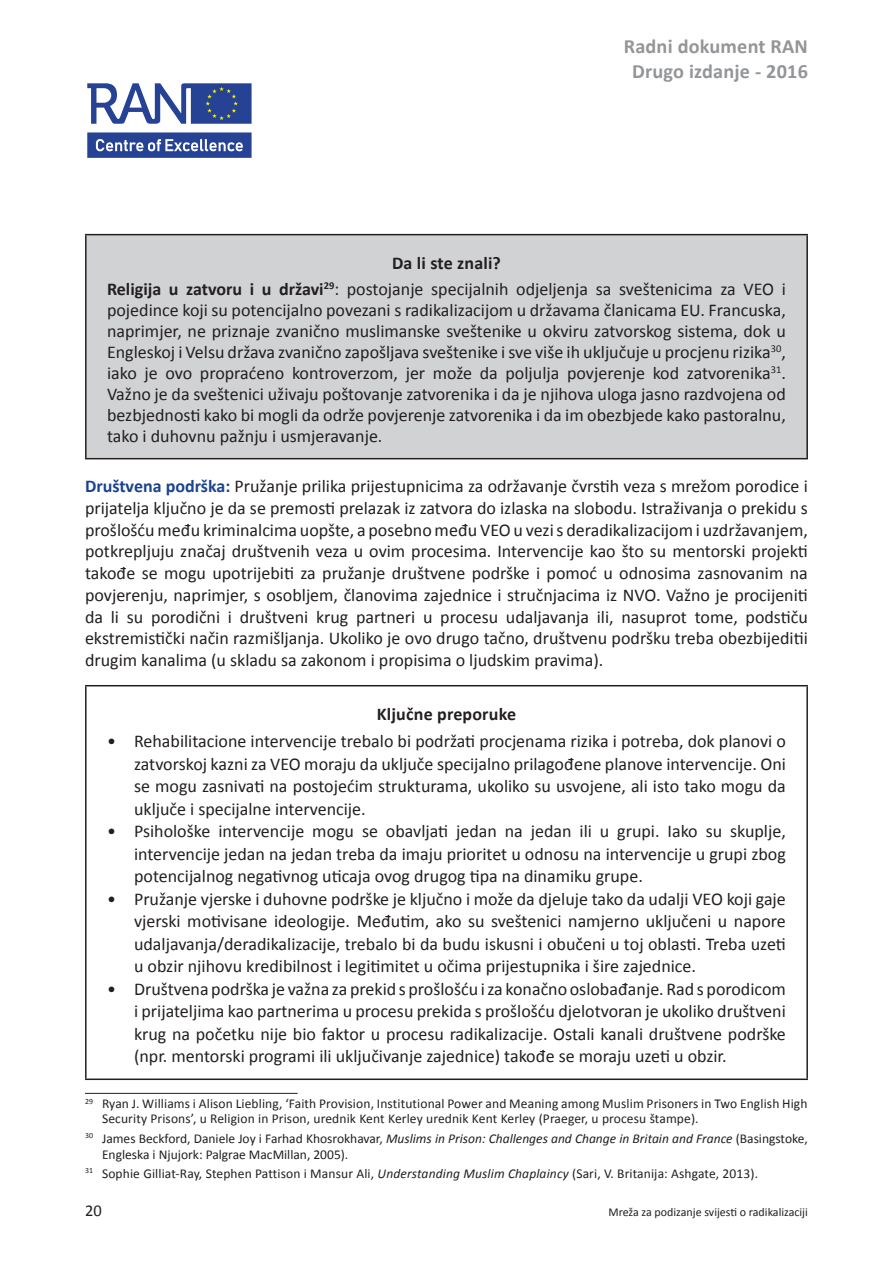
<style>
.page{position:relative;width:893px;height:1263px;background:#fff}
.page>*{position:absolute;margin:0;border:0;box-sizing:border-box;transform-origin:0 0}
.t1{font:700 20.25px/24.8px "Calibri";letter-spacing:.01em;color:#939598;text-align:center}
.t2{font:18px/22.5px "Calibri";color:#231f20;text-align:justify}
.t3{font:700 18px "Calibri";letter-spacing:.01em;color:#231f20}
.t4{font:16.5px "Calibri";color:#231f20}
.t5{font:13.5px/15px "Calibri";letter-spacing:.01em;color:#231f20}
.t6{font:12px "Calibri";color:#231f20}
.s1{font-weight:700}
.s2{font-weight:700;color:#19438f}
.s3{font-style:italic}
</style>
<div class="page">
<svg style="left:87px;top:83px;width:165px;height:41px"></svg>
<svg style="left:87px;top:132px;width:165px;height:26px;background:#4d64a8"></svg>
<div style="left:86px;top:235px;width:721px;height:224px;background:#d1d2d4"></div>
<hr style="left:85px;top:234px;width:723px;height:1px;background:#231f20">
<hr style="left:85px;top:235px;width:2px;height:223px;background:#231f20">
<hr style="left:806px;top:235px;width:2px;height:223px;background:#231f20">
<hr style="left:85px;top:458px;width:723px;height:1px;background:#231f20">
<hr style="left:85px;top:685px;width:723px;height:1px;background:#231f20">
<hr style="left:85px;top:686px;width:2px;height:392px;background:#231f20">
<hr style="left:806px;top:686px;width:2px;height:392px;background:#231f20">
<hr style="left:85px;top:1078px;width:723px;height:2px;background:#231f20">
<hr style="left:85px;top:1093px;width:213px;height:1px;background:#231f20">
<p class="t1" style="left:624px;top:33px;width:186px">Radni dokument RAN<br>Drugo izdanje - 2016</p>
<p class="t2" style="left:107px;top:250px;width:680px;line-height:25.2px;text-align:center"><span class="s1">Da li ste znali?<br>Religija u zatvoru i u državi</span><sup>29</sup>: postojanje specijalnih odjeljenja sa sveštenicima za VEO i</p>
<p class="t2" style="left:107px;top:298px;width:680px;line-height:21px">pojedince koji su potencijalno povezani s radikalizacijom u državama članicama EU. Francuska, naprimjer, ne priznaje zvanično muslimanske sveštenike u okviru zatvorskog sistema, dok u Engleskoj i Velsu država zvanično zapošljava sveštenike i sve više ih uključuje u procjenu rizika<sup>30</sup>, iako je ovo propraćeno kontroverzom, jer može da poljulja povjerenje kod zatvorenika<sup>31</sup>.<br>Važno je da sveštenici uživaju poštovanje zatvorenika i da je njihova uloga jasno razdvojena od bezbjednosti kako bi mogli da održe povjerenje zatvorenika i da im obezbjede kako pastoralnu, tako i duhovnu pažnju i usmjeravanje.</p>
<p class="t2" style="left:85px;top:474px;width:724px;line-height:21.8px"><span class="s2">Društvena podrška:</span> Pružanje prilika prijestupnicima za održavanje čvrstih veza s mrežom porodice i prijatelja ključno je da se premosti prelazak iz zatvora do izlaska na slobodu. Istraživanja o prekidu s prošlošću među kriminalcima uopšte, a posebno među VEO u vezi s deradikalizacijom i uzdržavanjem, potkrepljuju značaj društvenih veza u ovim procesima. Intervencije kao što su mentorski projekti takođe se mogu upotrijebiti za pružanje društvene podrške i pomoć u odnosima zasnovanim na povjerenju, naprimjer, s osobljem, članovima zajednice i stručnjacima iz NVO. Važno je procijeniti da li su porodični i društveni krug partneri u procesu udaljavanja ili, nasuprot tome, podstiču ekstremistički način razmišljanja. Ukoliko je ovo drugo tačno, društvenu podršku treba obezbijeditii drugim kanalima (u skladu sa zakonom i propisima o ljudskim pravima). <sup>29</sup> <sup>30</sup> <sup>31</sup></p>
<p class="t3" style="left:377px;top:703px;width:141px">Ključne preporuke</p>
<p class="t2" style="left:134px;top:729px;width:653px;text-indent:-27px">• Rehabilitacione intervencije trebalo bi podržati procjenama rizika i potreba, dok planovi o zatvorskoj kazni za VEO moraju da uključe specijalno prilagođene planove intervencije. Oni se mogu zasnivati na postojećim strukturama, ukoliko su usvojene, ali isto tako mogu da uključe i specijalne intervencije.</p>
<p class="t2" style="left:134px;top:819px;width:653px;text-indent:-27px">• Psihološke intervencije mogu se obavljati jedan na jedan ili u grupi. Iako su skuplje, intervencije jedan na jedan treba da imaju prioritet u odnosu na intervencije u grupi zbog potencijalnog negativnog uticaja ovog drugog tipa na dinamiku grupe.</p>
<p class="t2" style="left:134px;top:887px;width:653px;text-indent:-27px">• Pružanje vjerske i duhovne podrške je ključno i može da djeluje tako da udalji VEO koji gaje vjerski motivisane ideologije. Međutim, ako su sveštenici namjerno uključeni u napore udaljavanja/deradikalizacije, trebalo bi da budu iskusni i obučeni u toj oblasti. Treba uzeti u obzir njihovu kredibilnost i legitimitet u očima prijestupnika i šire zajednice.</p>
<p class="t2" style="left:134px;top:977px;width:653px;text-indent:-27px">• Društvena podrška je važna za prekid s prošlošću i za konačno oslobađanje. Rad s porodicom i prijateljima kao partnerima u procesu prekida s prošlošću djelotvoran je ukoliko društveni krug na početku nije bio faktor u procesu radikalizacije. Ostali kanali društvene podrške (npr. mentorski programi ili uključivanje zajednice) takođe se moraju uzeti u obzir.</p>
<p class="t5" style="left:102px;top:1096px;width:707px;text-indent:-17px"><sup>29</sup> Ryan J. Williams i Alison Liebling, ‘Faith Provision, Institutional Power and Meaning among Muslim Prisoners in Two English High<br>Security Prisons’, u Religion in Prison, urednik Kent Kerley urednik Kent Kerley (Praeger, u procesu štampe).</p>
<p class="t5" style="left:102px;top:1129px;width:707px;line-height:16.2px;text-indent:-17px"><sup>30</sup> James Beckford, Daniele Joy i Farhad Khosrokhavar, <span class="s3">Muslims in Prison: Challenges and Change in Britain and France</span> (Basingstoke,<br>Engleska i Njujork: Palgrae MacMillan, 2005).</p>
<p class="t5" style="left:85px;top:1165px;width:675px"><sup>31</sup> Sophie Gilliat-Ray, Stephen Pattison i Mansur Ali, <span class="s3">Understanding Muslim Chaplaincy</span> (Sari, V. Britanija: Ashgate, 2013).</p>
<p class="t4" style="left:85px;top:1200px;width:18px">20</p>
<p class="t6" style="left:608px;top:1205px;width:201px">Mreža za podizanje svijesti o radikalizaciji</p>
</div>
